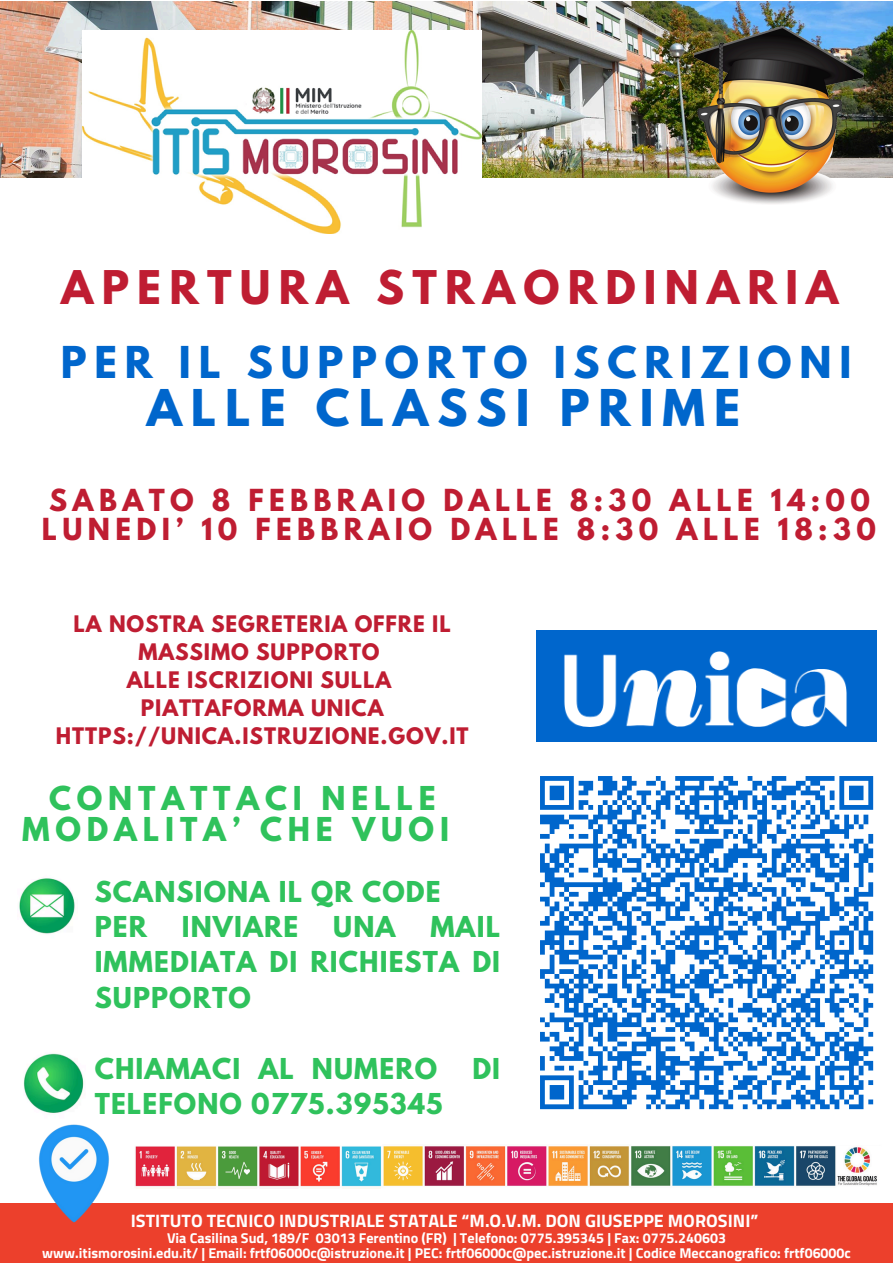
<style>
.page{position:relative;width:893px;height:1263px;background:#fff}
.page>*{position:absolute;margin:0;border:0;box-sizing:border-box;transform-origin:0 0}
.t1{font:700 44.92px "League Spartan";letter-spacing:.2em;color:#06c}
.t2{font:700 41.17px "League Spartan";letter-spacing:.2em;color:#bf1d32}
.t3{font:700 38.92px "League Spartan";letter-spacing:.2em;color:#06c}
.t4{font:700 29.17px/31.5px "League Spartan";letter-spacing:.2em;color:#2fc25c;text-align:center}
.t5{font:700 26.92px/29.2px "League Spartan";letter-spacing:.2em;color:#bf1d32}
.t6{font:700 25.5px/35.4px "League Spartan";letter-spacing:.045em;color:#2fc25c}
.t7{font:700 20.17px/28.1px "League Spartan";letter-spacing:.045em;color:#bf1d32;text-align:center}
.t8{font:700 18px "Titillium Web";color:#fff}
.t9{font:700 14.25px "Titillium Web";color:#fff}
</style>
<div class="page">
<div style="left:0;top:1203px;width:893px;height:60px;background:#ec402c"></div>
<img style="left:135px;top:1146px;width:742px;height:43px">
<img style="left:0;top:1px;width:892px;height:176px">
<img style="left:83px;top:31px;width:398px;height:203px">
<img style="left:39px;top:1124px;width:70px;height:99px">
<img style="left:694px;top:27px;width:170px;height:177px">
<div style="left:536px;top:630px;width:341px;height:111px;background:#06c"></div>
<img style="left:564px;top:651px;width:283px;height:76px">
<img style="left:540px;top:776px;width:334px;height:334px">
<img style="left:19px;top:878px;width:56px;height:56px">
<img style="left:23px;top:1053px;width:61px;height:60px">
<h1 class="t2" style="left:61px;top:267px;width:779px">APERTURA STRAORDINARIA</h1>
<h2 class="t3" style="left:61px;top:343px;width:792px">PER IL SUPPORTO ISCRIZIONI</h2>
<h2 class="t1" style="left:147px;top:386px;width:595px">ALLE CLASSI PRIME</h2>
<h1 class="t5" style="left:42px;top:489px;width:835px">SABATO 8 FEBBRAIO DALLE 8:30 ALLE 14:00<br>LUNEDI’ 10 FEBBRAIO DALLE 8:30 ALLE 18:30</h1>
<h4 class="t7" style="left:56px;top:612px;width:414px">LA NOSTRA SEGRETERIA OFFRE IL<br>MASSIMO SUPPORTO<br>ALLE ISCRIZIONI SULLA<br>PIATTAFORMA UNICA<br>HTTPS://UNICA.ISTRUZIONE.GOV.IT</h4>
<h2 class="t4" style="left:22px;top:786px;width:428px">CONTATTACI NELLE<br>MODALITA’ CHE VUOI</h2>
<p class="t6" style="left:95px;top:877px;width:347px">SCANSIONA IL QR CODE<br>PER</p>
<p class="t6" style="left:95px;top:912px;width:407px;text-align:justify;text-indent:336px">MAIL IMMEDIATA DI RICHIESTA DI SUPPORTO</p>
<p class="t6" style="left:182px;top:912px;width:118px">INVIARE</p>
<p class="t6" style="left:333px;top:912px;width:64px">UNA</p>
<p class="t6" style="left:95px;top:1054px;width:344px">CHIAMACI AL NUMERO</p>
<p class="t6" style="left:472px;top:1054px;width:29px">DI</p>
<p class="t6" style="left:95px;top:1089px;width:349px">TELEFONO 0775.395345</p>
<p class="t8" style="left:131px;top:1206px;width:629px">ISTITUTO TECNICO INDUSTRIALE STATALE “M.O.V.M. DON GIUSEPPE MOROSINI”</p>
<p class="t9" style="left:167px;top:1227px;width:560px">Via Casilina Sud, 189/F 03013 Ferentino (FR) | Telefono: 0775.395345 | Fax: 0775.240603</p>
<p class="t9" style="left:42px;top:1242px;width:810px">www.itismorosini.edu.it/ | Email: frtf06000c@istruzione.it | PEC: frtf06000c@pec.istruzione.it | Codice Meccanografico: frtf06000c</p>
</div>
